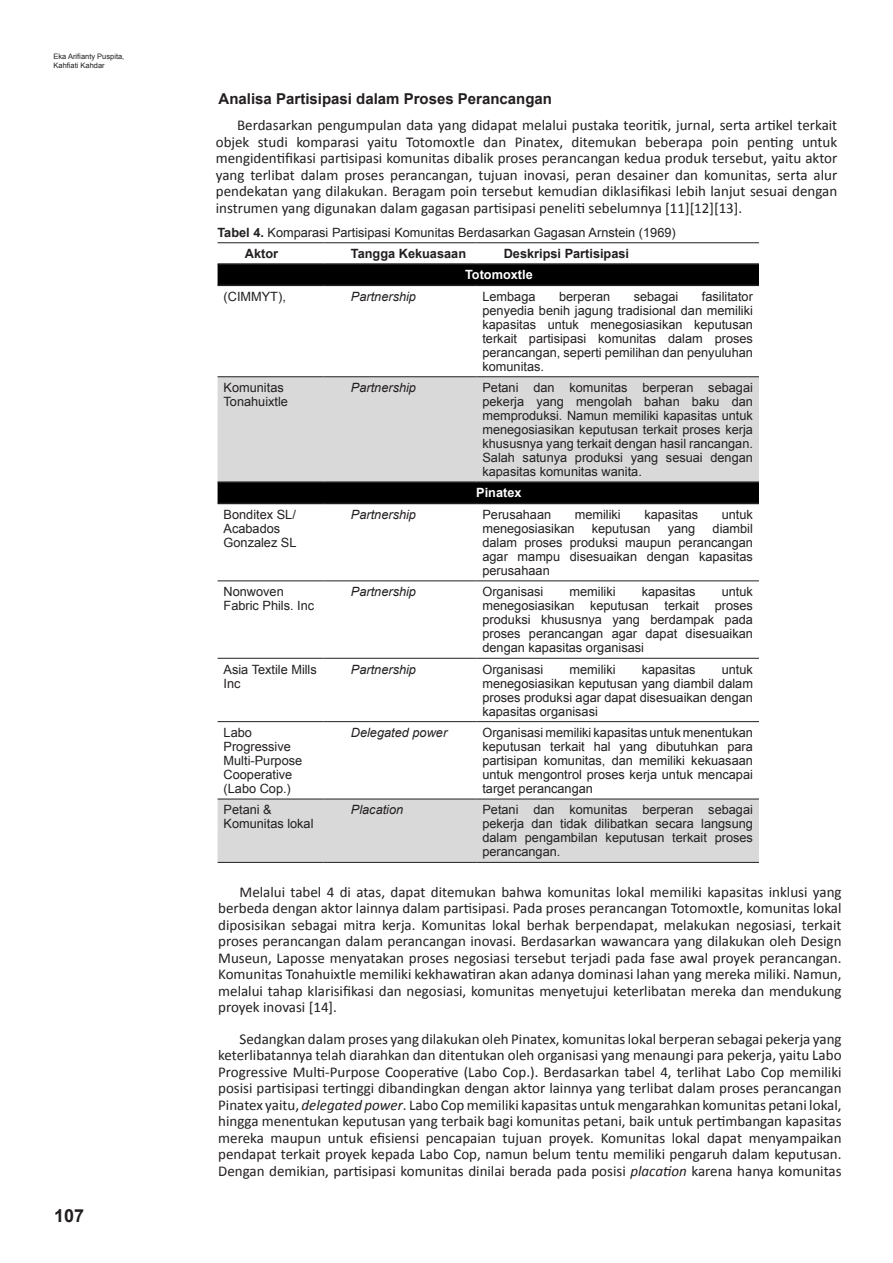
<style>
.page{position:relative;width:893px;height:1263px;background:#fff}
.page>*{position:absolute;margin:0;border:0;box-sizing:border-box;transform-origin:0 0}
.t1{font:700 18px "Arial";color:#231f20}
.t2{font:15px/16.5px "Calibri";color:#231f20;text-align:justify}
.Judul_Sub_Bab{font:700 15px "Arial";color:#231f20}
.t3{font:12.75px/14.1px "Arial";color:#231f20;text-align:justify}
.t4{font:italic 12.75px "Arial";color:#231f20}
.t5{font:700 12.75px "Arial";color:#231f20}
.t6{font:700 12.75px "Arial";color:#fff}
.Judul_Artikel-Page{font:7.5px "Arial";color:#231f20}
.s1{font-weight:700}
.s2{font-style:italic}
</style>
<div class="page">
<svg style="left:218px;top:265px;width:541px;height:22px;background:#0b0b0b"></svg>
<svg style="left:218px;top:377px;width:541px;height:485px"></svg>
<hr style="left:218px;top:263px;width:106px;height:2px;background:#231f20">
<hr style="left:324px;top:263px;width:152px;height:2px;background:#231f20">
<hr style="left:476px;top:263px;width:283px;height:2px;background:#231f20">
<hr style="left:218px;top:285px;width:106px;height:1px;background:#231f20">
<hr style="left:324px;top:285px;width:152px;height:1px;background:#231f20">
<hr style="left:476px;top:285px;width:283px;height:1px;background:#231f20">
<hr style="left:218px;top:481px;width:106px;height:2px;background:#231f20">
<hr style="left:324px;top:481px;width:152px;height:2px;background:#231f20">
<hr style="left:476px;top:481px;width:283px;height:2px;background:#231f20">
<hr style="left:218px;top:503px;width:106px;height:1px;background:#231f20">
<hr style="left:324px;top:503px;width:152px;height:1px;background:#231f20">
<hr style="left:476px;top:503px;width:283px;height:1px;background:#231f20">
<hr style="left:218px;top:242px;width:106px;height:1px;background:#231f20">
<hr style="left:324px;top:242px;width:152px;height:1px;background:#231f20">
<hr style="left:476px;top:242px;width:283px;height:1px;background:#231f20">
<hr style="left:218px;top:376px;width:106px;height:1px;background:#231f20">
<hr style="left:324px;top:376px;width:152px;height:1px;background:#231f20">
<hr style="left:476px;top:376px;width:283px;height:1px;background:#231f20">
<hr style="left:218px;top:580px;width:106px;height:1px;background:#231f20">
<hr style="left:324px;top:580px;width:152px;height:1px;background:#231f20">
<hr style="left:476px;top:580px;width:283px;height:1px;background:#231f20">
<hr style="left:218px;top:658px;width:106px;height:1px;background:#231f20">
<hr style="left:324px;top:658px;width:152px;height:1px;background:#231f20">
<hr style="left:476px;top:658px;width:283px;height:1px;background:#231f20">
<hr style="left:218px;top:721px;width:106px;height:1px;background:#231f20">
<hr style="left:324px;top:721px;width:152px;height:1px;background:#231f20">
<hr style="left:476px;top:721px;width:283px;height:1px;background:#231f20">
<hr style="left:218px;top:799px;width:106px;height:1px;background:#231f20">
<hr style="left:324px;top:799px;width:152px;height:1px;background:#231f20">
<hr style="left:476px;top:799px;width:283px;height:1px;background:#231f20">
<hr style="left:218px;top:862px;width:106px;height:1px;background:#231f20">
<hr style="left:324px;top:862px;width:152px;height:1px;background:#231f20">
<hr style="left:476px;top:862px;width:283px;height:1px;background:#231f20">
<p class="Judul_Artikel-Page" style="left:53px;top:52px;width:72px">Eka Arifianty Puspita,</p>
<p class="Judul_Artikel-Page" style="left:53px;top:61px;width:53px">Kahfiati Kahdar</p>
<p class="t1" style="left:54px;top:1204px;width:32px">107</p>
<p class="Judul_Sub_Bab" style="left:219px;top:89px;width:335px">Analisa Partisipasi dalam Proses Perancangan</p>
<p class="t2" style="left:216px;top:116px;width:623px;text-indent:21px">Berdasarkan pengumpulan data yang didapat melalui pustaka teoritik, jurnal, serta artikel terkait objek studi komparasi yaitu Totomoxtle dan Pinatex, ditemukan beberapa poin penting untuk mengidentifikasi partisipasi komunitas dibalik proses perancangan kedua produk tersebut, yaitu aktor yang terlibat dalam proses perancangan, tujuan inovasi, peran desainer dan komunitas, serta alur pendekatan yang dilakukan. Beragam poin tersebut kemudian diklasifikasi lebih lanjut sesuai dengan instrumen yang digunakan dalam gagasan partisipasi peneliti sebelumnya [11][12][13].</p>
<p class="t5" style="left:245px;top:245px;width:35px">Aktor</p>
<p class="t5" style="left:351px;top:245px;width:117px">Tangga Kekuasaan</p>
<p class="t5" style="left:504px;top:245px;width:127px">Deskripsi Partisipasi</p>
<p class="t6" style="left:465px;top:266px;width:69px">Totomoxtle</p>
<p class="t3" style="left:224px;top:289px;width:64px">(CIMMYT),</p>
<p class="t4" style="left:351px;top:288px;width:67px">Partnership</p>
<p class="t3" style="left:482px;top:289px;width:55px">Lembaga</p>
<p class="t3" style="left:559px;top:289px;width:53px">berperan</p>
<p class="t3" style="left:634px;top:289px;width:46px">sebagai</p>
<p class="t3" style="left:217px;top:226px;width:460px"><span class="s1">Tabel 4.</span> Komparasi Partisipasi Komunitas Berdasarkan Gagasan Arnstein (1969)</p>
<p class="t3" style="left:482px;top:289px;width:272px;text-indent:220px">fasilitator penyedia benih jagung tradisional dan memiliki kapasitas untuk menegosiasikan keputusan terkait partisipasi komunitas dalam proses perancangan, seperti pemilihan dan penyuluhan komunitas.</p>
<p class="t3" style="left:224px;top:381px;width:66px">Komunitas<br>Tonahuixtle</p>
<p class="t4" style="left:351px;top:379px;width:67px">Partnership</p>
<p class="t3" style="left:482px;top:381px;width:272px">Petani dan komunitas berperan sebagai pekerja yang mengolah bahan baku dan memproduksi. Namun memiliki kapasitas untuk menegosiasikan keputusan terkait proses kerja khususnya yang terkait dengan hasil rancangan.<br>Salah satunya produksi yang sesuai dengan kapasitas komunitas wanita.</p>
<p class="t6" style="left:476px;top:485px;width:47px">Pinatex</p>
<p class="t3" style="left:224px;top:507px;width:74px;text-align:left">Bonditex SL/<br>Acabados<br>Gonzalez SL</p>
<p class="t4" style="left:351px;top:506px;width:67px">Partnership</p>
<p class="t3" style="left:482px;top:507px;width:70px">Perusahaan</p>
<p class="t3" style="left:575px;top:507px;width:48px">memiliki</p>
<p class="t3" style="left:644px;top:507px;width:55px">kapasitas</p>
<p class="t3" style="left:722px;top:507px;width:33px">untuk</p>
<p class="t3" style="left:482px;top:521px;width:272px;text-indent:230px">diambil dalam proses produksi maupun perancangan agar mampu disesuaikan dengan kapasitas perusahaan</p>
<p class="t3" style="left:482px;top:521px;width:94px">menegosiasikan</p>
<p class="t3" style="left:592px;top:521px;width:60px">keputusan</p>
<p class="t3" style="left:668px;top:521px;width:29px">yang</p>
<p class="t3" style="left:224px;top:585px;width:92px">Nonwoven<br>Fabric Phils. Inc</p>
<p class="t4" style="left:351px;top:583px;width:67px">Partnership</p>
<p class="t3" style="left:482px;top:585px;width:62px">Organisasi</p>
<p class="t3" style="left:569px;top:585px;width:48px">memiliki</p>
<p class="t3" style="left:642px;top:585px;width:55px">kapasitas</p>
<p class="t3" style="left:482px;top:585px;width:272px;text-indent:239px">untuk menegosiasikan keputusan terkait proses produksi khususnya yang berdampak pada proses perancangan agar dapat disesuaikan dengan kapasitas organisasi</p>
<p class="t3" style="left:224px;top:662px;width:95px">Asia Textile Mills<br>Inc</p>
<p class="t4" style="left:351px;top:661px;width:67px">Partnership</p>
<p class="t3" style="left:482px;top:662px;width:62px">Organisasi</p>
<p class="t3" style="left:569px;top:662px;width:48px">memiliki</p>
<p class="t3" style="left:642px;top:662px;width:55px">kapasitas</p>
<p class="t3" style="left:482px;top:662px;width:272px;text-indent:239px">untuk menegosiasikan keputusan yang diambil dalam proses produksi agar dapat disesuaikan dengan kapasitas organisasi</p>
<p class="t3" style="left:224px;top:726px;width:80px;text-align:left">Labo<br>Progressive<br>Multi-Purpose<br>Cooperative (Labo Cop.)</p>
<p class="t4" style="left:351px;top:724px;width:98px">Delegated power</p>
<p class="t3" style="left:482px;top:726px;width:272px">Organisasi memiliki kapasitas untuk menentukan keputusan terkait hal yang dibutuhkan para partisipan komunitas, dan memiliki kekuasaan untuk mengontrol proses kerja untuk mencapai target perancangan</p>
<p class="t3" style="left:224px;top:803px;width:91px">Petani &amp;<br>Komunitas lokal</p>
<p class="t4" style="left:351px;top:801px;width:54px">Placation</p>
<p class="t3" style="left:482px;top:803px;width:272px">Petani dan komunitas berperan sebagai pekerja dan tidak dilibatkan secara langsung dalam pengambilan keputusan terkait proses perancangan.</p>
<p class="t2" style="left:218px;top:883px;width:625px;text-indent:21px">Melalui tabel 4 di atas, dapat ditemukan bahwa komunitas lokal memiliki kapasitas inklusi yang berbeda dengan aktor lainnya dalam partisipasi. Pada proses perancangan Totomoxtle, komunitas lokal diposisikan sebagai mitra kerja. Komunitas lokal berhak berpendapat, melakukan negosiasi, terkait proses perancangan dalam perancangan inovasi. Berdasarkan wawancara yang dilakukan oleh Design Museun, Laposse menyatakan proses negosiasi tersebut terjadi pada fase awal proyek perancangan.<br>Komunitas Tonahuixtle memiliki kekhawatiran akan adanya dominasi lahan yang mereka miliki. Namun, melalui tahap klarisifikasi dan negosiasi, komunitas menyetujui keterlibatan mereka dan mendukung proyek inovasi [14].</p>
<p class="t2" style="left:218px;top:1030px;width:625px;text-indent:21px">Sedangkan dalam proses yang dilakukan oleh Pinatex, komunitas lokal berperan sebagai pekerja yang keterlibatannya telah diarahkan dan ditentukan oleh organisasi yang menaungi para pekerja, yaitu Labo Progressive Multi-Purpose Cooperative (Labo Cop.). Berdasarkan tabel 4, terlihat Labo Cop memiliki posisi partisipasi tertinggi dibandingkan dengan aktor lainnya yang terlibat dalam proses perancangan Pinatex yaitu, <span class="s2">delegated power</span>. Labo Cop memiliki kapasitas untuk mengarahkan komunitas petani lokal, hingga menentukan keputusan yang terbaik bagi komunitas petani, baik untuk pertimbangan kapasitas mereka maupun untuk efisiensi pencapaian tujuan proyek. Komunitas lokal dapat menyampaikan pendapat terkait proyek kepada Labo Cop, namun belum tentu memiliki pengaruh dalam keputusan.<br>Dengan demikian, partisipasi komunitas dinilai berada pada posisi <span class="s2">placation</span> karena hanya komunitas</p>
</div>
